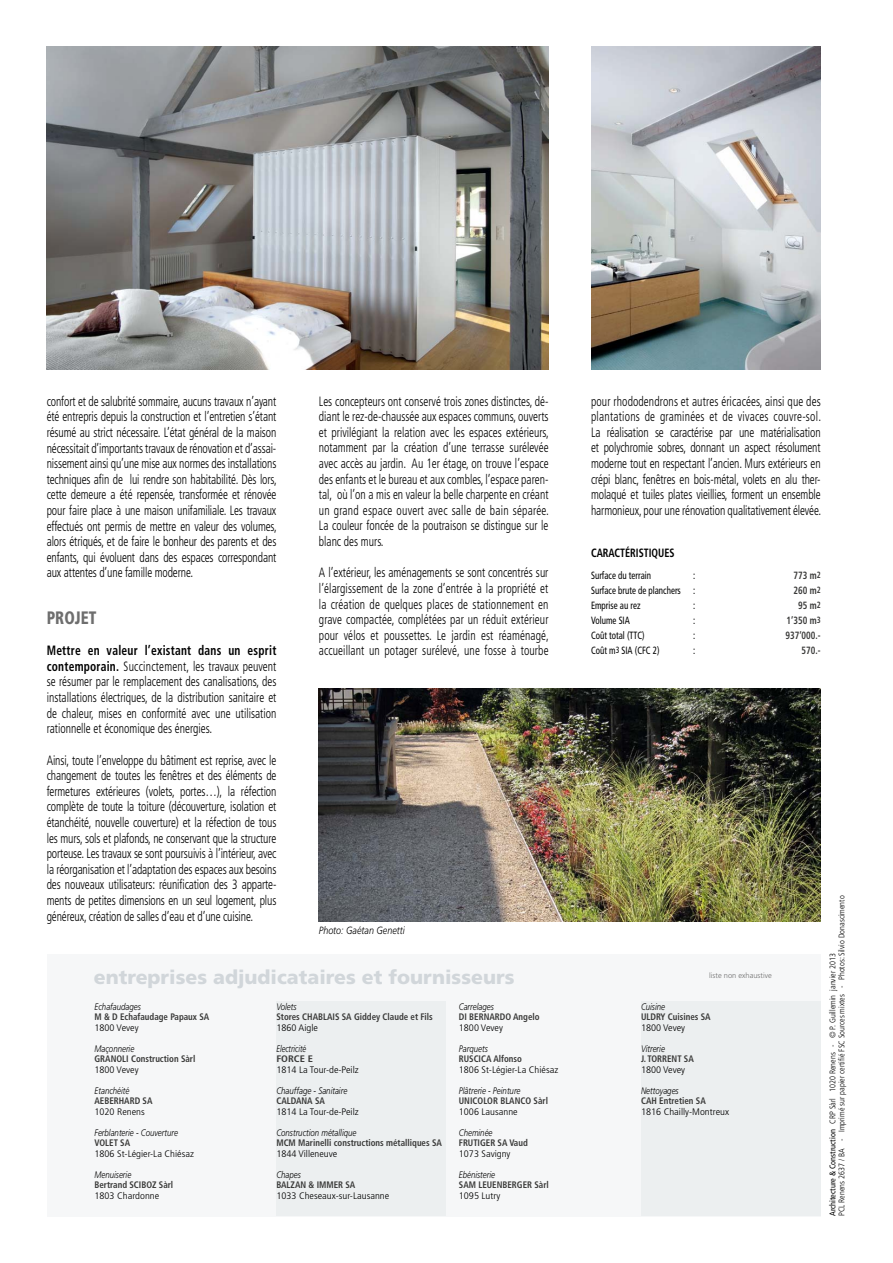
<style>
.page{position:relative;width:893px;height:1263px;background:#fff}
.page>*{position:absolute;margin:0;border:0;box-sizing:border-box;transform-origin:0 0}
.t1{font:900 19.5px "Frutiger";color:#d1d6da}
.t2{font:900 condensed 18px "Frutiger";color:#6e6e6e;scale:.85 1}
.t3{font:300 condensed 13.5px/15.6px "Frutiger";letter-spacing:-.01em;color:#000;text-align:justify;scale:.85 1}
.t4{font:700 condensed 12px "Frutiger";color:#000;scale:.85 1}
.t5{font:condensed 10.5px "Frutiger";color:#000;scale:.85 1}
.t6{font:700 condensed 10.5px "Frutiger";color:#3a3a39;scale:.85 1}
.t7{font:italic 300 10.5px "Frutiger";color:#000;scale:.85 1}
.t8{font:700 condensed 9.45px "Frutiger";color:#3a3a39;scale:.94 1}
.t9{font:300 condensed 9.45px "Frutiger";color:#000;scale:1.11 1}
.t10{font:italic 300 9.45px "Frutiger";color:#000;scale:.83 1}
.t11{font:italic 300 9.45px "Frutiger";color:#000;scale:.78 1}
.t12{font:700 condensed 9.45px "Frutiger";color:#3a3a39;scale:1.11 1}
.t13{font:300 condensed 8.25px/9px "Frutiger";color:#000}
.t14{font:300 7.5px "Frutiger";color:#6e6e6e}
.s1{font-weight:700}
.s2{font-size:9px}
.s3{font-weight:400}
</style>
<div class="page">
<img style="left:591px;top:47px;width:230px;height:323px">
<img style="left:47px;top:47px;width:502px;height:323px">
<img style="left:319px;top:689px;width:502px;height:232px">
<div style="left:47px;top:954px;width:774px;height:262px;background:#f6f7f8"></div>
<div style="left:276px;top:1001px;width:170px;height:215px;background:#eceff0"></div>
<div style="left:641px;top:1001px;width:180px;height:215px;background:#eceff0"></div>
<p class="t3" style="left:47px;top:393px;width:272px">confort et de salubrité sommaire, aucuns travaux n’ayant été entrepris depuis la construction et l’entretien s’étant résumé au strict nécessaire. L’état général de la maison nécessitait d’importants travaux de rénovation et d’assai&shy;nissement ainsi qu’une mise aux normes des installations techniques afin de lui rendre son habitabilité. Dès lors, cette demeure a été repensée, transformée et rénovée pour faire place à une maison unifamiliale. Les travaux effectués ont permis de mettre en valeur des volumes, alors étriqués, et de faire le bonheur des parents et des enfants, qui évoluent dans des espaces correspondant aux attentes d’une famille moderne.</p>
<h2 class="t2" style="left:47px;top:607px;width:60px">PROJET</h2>
<p class="t3" style="left:47px;top:643px;width:272px"><span class="s1">Mettre en valeur l’existant dans un esprit contemporain.</span> Succinctement, les travaux peuvent se résumer par le remplacement des canalisations, des installations électriques, de la distribution sanitaire et de chaleur, mises en conformité avec une utilisation rationnelle et économique des énergies.</p>
<p class="t3" style="left:47px;top:752px;width:272px">Ainsi, toute l’enveloppe du bâtiment est reprise, avec le changement de toutes les fenêtres et des éléments de fermetures extérieures (volets, portes…), la réfection complète de toute la toiture (découverture, isolation et étanchéité, nouvelle couverture) et la réfection de tous les murs, sols et plafonds, ne conservant que la structure porteuse. Les travaux se sont poursuivis à l’intérieur, avec la réorganisation et l’adaptation des espaces aux besoins des nouveaux utilisateurs: réunification des 3 apparte&shy;ments de petites dimensions en un seul logement, plus généreux, création de salles d’eau et d’une cuisine.</p>
<p class="t3" style="left:319px;top:393px;width:272px">Les concepteurs ont conservé trois zones distinctes, dé&shy;diant le rez-de-chaussée aux espaces communs, ouverts et privilégiant la relation avec les espaces extérieurs, notamment par la création d’une terrasse surélevée avec accès au jardin. Au 1er étage, on trouve l’espace des enfants et le bureau et aux combles, l’espace paren&shy;tal, où l’on a mis en valeur la belle charpente en créant un grand espace ouvert avec salle de bain séparée.<br>La couleur foncée de la poutraison se distingue sur le blanc des murs.</p>
<p class="t3" style="left:319px;top:565px;width:272px">A l’extérieur, les aménagements se sont concentrés sur l’élargissement de la zone d’entrée à la propriété et la création de quelques places de stationnement en grave compactée, complétées par un réduit extérieur pour vélos et poussettes. Le jardin est réaménagé, accueillant un potager surélevé, une fosse à tourbe</p>
<p class="t7" style="left:319px;top:925px;width:102px">Photo: Gaétan Genetti</p>
<h1 class="t1" style="left:94px;top:965px;width:422px">entreprises adjudicataires et fournisseurs</h1>
<p class="t10" style="left:95px;top:1001px;width:57px">Echafaudages</p>
<p class="t8" style="left:95px;top:1011px;width:124px">M &amp; D Echafaudage Papaux SA</p>
<p class="t9" style="left:95px;top:1022px;width:41px">1800 Vevey</p>
<p class="t10" style="left:95px;top:1043px;width:49px">Maçonnerie</p>
<p class="t8" style="left:95px;top:1053px;width:109px">GRANOLI Construction Sàrl</p>
<p class="t9" style="left:95px;top:1064px;width:41px">1800 Vevey</p>
<p class="t10" style="left:95px;top:1085px;width:44px">Etanchéité</p>
<p class="t8" style="left:95px;top:1095px;width:63px">AEBERHARD SA</p>
<p class="t9" style="left:95px;top:1106px;width:47px">1020 Renens</p>
<p class="t10" style="left:95px;top:1127px;width:102px">Ferblanterie - Couverture</p>
<p class="t8" style="left:95px;top:1137px;width:39px">VOLET SA</p>
<p class="t9" style="left:95px;top:1148px;width:91px">1806 St-Légier-La Chiésaz</p>
<p class="t10" style="left:95px;top:1169px;width:46px">Menuiserie</p>
<p class="t8" style="left:95px;top:1179px;width:85px">Bertrand SCIBOZ Sàrl</p>
<p class="t9" style="left:95px;top:1190px;width:60px">1803 Chardonne</p>
<p class="t10" style="left:276px;top:1001px;width:26px">Volets</p>
<p class="t8" style="left:276px;top:1011px;width:168px">Stores CHABLAIS SA Giddey Claude et Fils</p>
<p class="t9" style="left:276px;top:1022px;width:39px">1860 Aigle</p>
<p class="t11" style="left:276px;top:1043px;width:40px">Electricité</p>
<p class="t12" style="left:276px;top:1053px;width:34px">FORCE E</p>
<p class="t9" style="left:276px;top:1064px;width:76px">1814 La Tour-de-Peilz</p>
<p class="t10" style="left:276px;top:1085px;width:87px">Chauffage - Sanitaire</p>
<p class="t8" style="left:276px;top:1095px;width:53px">CALDANA SA</p>
<p class="t9" style="left:276px;top:1106px;width:76px">1814 La Tour-de-Peilz</p>
<p class="t10" style="left:276px;top:1127px;width:98px">Construction métallique</p>
<p class="t8" style="left:276px;top:1137px;width:178px">MCM Marinelli constructions métalliques SA</p>
<p class="t9" style="left:276px;top:1148px;width:56px">1844 Villeneuve</p>
<p class="t10" style="left:276px;top:1169px;width:31px">Chapes</p>
<p class="t8" style="left:276px;top:1179px;width:86px">BALZAN &amp; IMMER SA</p>
<p class="t9" style="left:276px;top:1190px;width:103px">1033 Cheseaux-sur-Lausanne</p>
<p class="t10" style="left:459px;top:1001px;width:44px">Carrelages</p>
<p class="t8" style="left:459px;top:1011px;width:87px">DI BERNARDO Angelo</p>
<p class="t9" style="left:459px;top:1022px;width:41px">1800 Vevey</p>
<p class="t10" style="left:459px;top:1043px;width:36px">Parquets</p>
<p class="t8" style="left:459px;top:1053px;width:69px">RUSCICA Alfonso</p>
<p class="t9" style="left:459px;top:1064px;width:91px">1806 St-Légier-La Chiésaz</p>
<p class="t10" style="left:459px;top:1085px;width:76px">Plâtrerie - Peinture</p>
<p class="t8" style="left:459px;top:1095px;width:96px">UNICOLOR BLANCO Sàrl</p>
<p class="t9" style="left:459px;top:1106px;width:55px">1006 Lausanne</p>
<p class="t10" style="left:459px;top:1127px;width:42px">Cheminée</p>
<p class="t8" style="left:459px;top:1137px;width:75px">FRUTIGER SA Vaud</p>
<p class="t9" style="left:459px;top:1148px;width:48px">1073 Savigny</p>
<p class="t10" style="left:459px;top:1169px;width:45px">Ebénisterie</p>
<p class="t8" style="left:459px;top:1179px;width:97px">SAM LEUENBERGER Sàrl</p>
<p class="t9" style="left:459px;top:1190px;width:39px">1095 Lutry</p>
<p class="t3" style="left:591px;top:393px;width:272px">pour rhododendrons et autres éricacées, ainsi que des plantations de graminées et de vivaces couvre-sol.<br>La réalisation se caractérise par une matérialisation et polychromie sobres, donnant un aspect résolument moderne tout en respectant l’ancien. Murs extérieurs en crépi blanc, fenêtres en bois-métal, volets en alu ther&shy;molaqué et tuiles plates vieillies, forment un ensemble harmonieux, pour une rénovation qualitativement élevée.</p>
<p class="t4" style="left:591px;top:546px;width:100px">CARACTÉRISTIQUES</p>
<p class="t5" style="left:591px;top:570px;width:72px">Surface du terrain</p>
<p class="t5" style="left:693px;top:570px;width:4px">:</p>
<p class="t6" style="left:793px;top:570px;width:33px">773 m<span class="s2">2</span></p>
<p class="t5" style="left:591px;top:585px;width:124px">Surface brute de planchers :</p>
<p class="t6" style="left:793px;top:585px;width:33px">260 m<span class="s2">2</span></p>
<p class="t5" style="left:591px;top:600px;width:60px">Emprise au rez</p>
<p class="t5" style="left:693px;top:600px;width:4px">:</p>
<p class="t6" style="left:798px;top:600px;width:28px">95 m<span class="s2">2</span></p>
<p class="t5" style="left:591px;top:615px;width:47px">Volume SIA</p>
<p class="t5" style="left:693px;top:615px;width:4px">:</p>
<p class="t6" style="left:787px;top:615px;width:42px">1’350 m<span class="s2">3</span></p>
<p class="t5" style="left:591px;top:630px;width:65px">Coût total (TTC)</p>
<p class="t5" style="left:693px;top:630px;width:4px">:</p>
<p class="t6" style="left:785px;top:630px;width:43px">937’000.-</p>
<p class="t5" style="left:591px;top:645px;width:82px">Coût m<span class="s2">3</span> SIA (CFC 2)</p>
<p class="t5" style="left:693px;top:645px;width:4px">:</p>
<p class="t6" style="left:802px;top:645px;width:24px">570.-</p>
<p class="t14" style="left:709px;top:971px;width:64px">liste non exhaustive</p>
<p class="t10" style="left:641px;top:1001px;width:30px">Cuisine</p>
<p class="t8" style="left:641px;top:1011px;width:76px">ULDRY Cuisines SA</p>
<p class="t9" style="left:641px;top:1022px;width:41px">1800 Vevey</p>
<p class="t10" style="left:641px;top:1043px;width:30px">Vitrerie</p>
<p class="t8" style="left:641px;top:1053px;width:58px">J. TORRENT SA</p>
<p class="t9" style="left:641px;top:1064px;width:41px">1800 Vevey</p>
<p class="t10" style="left:641px;top:1085px;width:47px">Nettoyages</p>
<p class="t8" style="left:641px;top:1095px;width:70px">CAH Entretien SA</p>
<p class="t9" style="left:641px;top:1106px;width:81px">1816 Chailly-Montreux</p>
<p class="t13" style="left:828px;top:1216px;width:322px;rotate:-90deg"><span class="s3">Architecture &amp; Construction</span> CRP Sàrl 1020 Renens - © P. Guillemin janvier 2013<br>PCL Renens 2637 / BA - Imprimé sur papier certifié FSC Sources mixtes - Photos: Silvio Donascimento</p>
</div>
